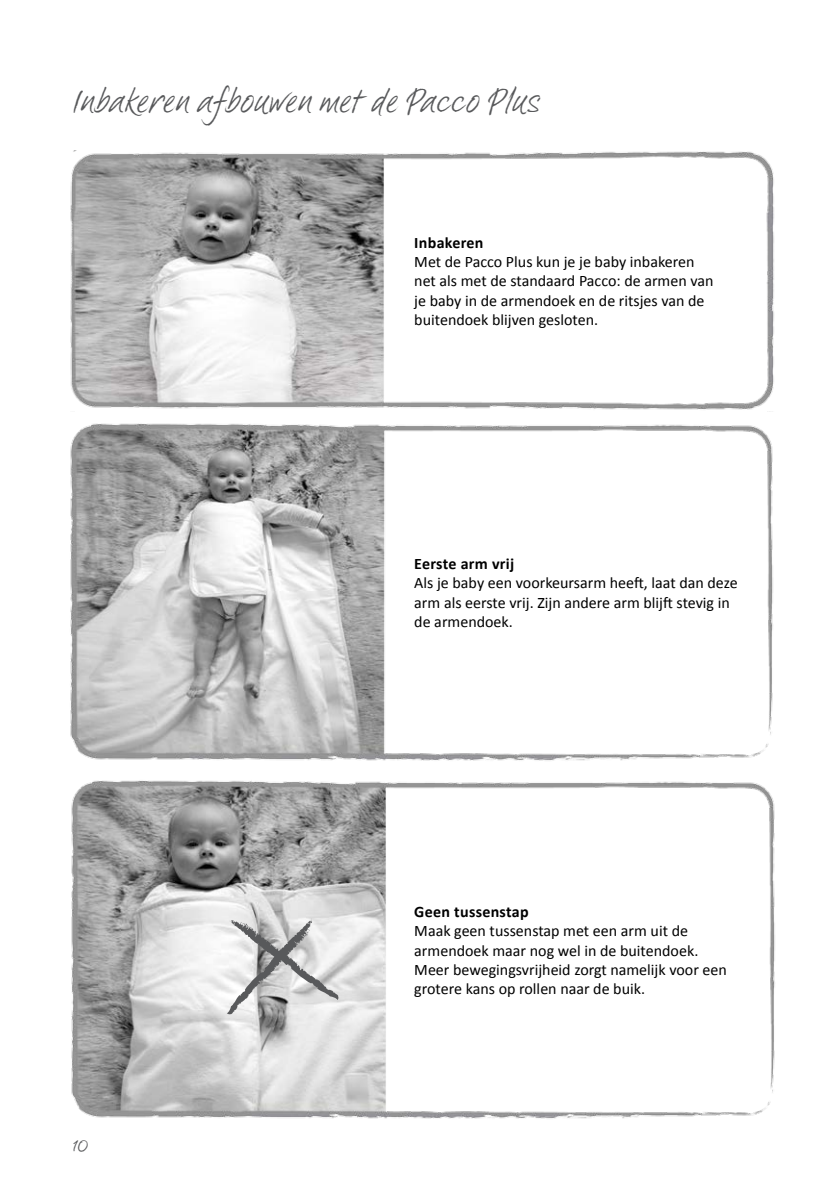
<style>
.page{position:relative;width:840px;height:1191px;background:#fff}
.page>*{position:absolute;margin:0;border:0;box-sizing:border-box;transform-origin:0 0}
.t1{font:36px "Brandy BF";color:#58595b}
.t2{font:22px "Brandy BF";color:#58595b}
.t3{font:16px/19.2px "Calibri";color:#000}
.t4{font:700 16px "Calibri";letter-spacing:.02em;color:#000}
</style>
<div class="page">
<img style="left:70px;top:151px;width:704px;height:259px">
<img style="left:70px;top:423px;width:703px;height:338px">
<img style="left:71px;top:780px;width:704px;height:339px">
<svg style="left:227px;top:918px;width:112px;height:96px"></svg>
<h1 class="t1" style="left:74px;top:79px;width:468px">Inbakeren afbouwen met de Pacco Plus</h1>
<p class="t4" style="left:414px;top:233px;width:71px">Inbakeren</p>
<p class="t3" style="left:414px;top:251px;width:300px">Met de Pacco Plus kun je je baby inbakeren net als met de standaard Pacco: de armen van je baby in de armendoek en de ritsjes van de buitendoek blijven gesloten.</p>
<p class="t4" style="left:414px;top:554px;width:101px">Eerste arm vrij</p>
<p class="t3" style="left:414px;top:573px;width:324px">Als je baby een voorkeursarm heeft, laat dan deze arm als eerste vrij. Zijn andere arm blijft stevig in de armendoek.</p>
<h2 class="t2" style="left:73px;top:1130px;width:17px">10</h2>
<p class="t4" style="left:414px;top:902px;width:116px">Geen tussenstap</p>
<p class="t3" style="left:414px;top:920px;width:314px">Maak geen tussenstap met een arm uit de armendoek maar nog wel in de buitendoek.<br>Meer bewegingsvrijheid zorgt namelijk voor een grotere kans op rollen naar de buik.</p>
</div>
